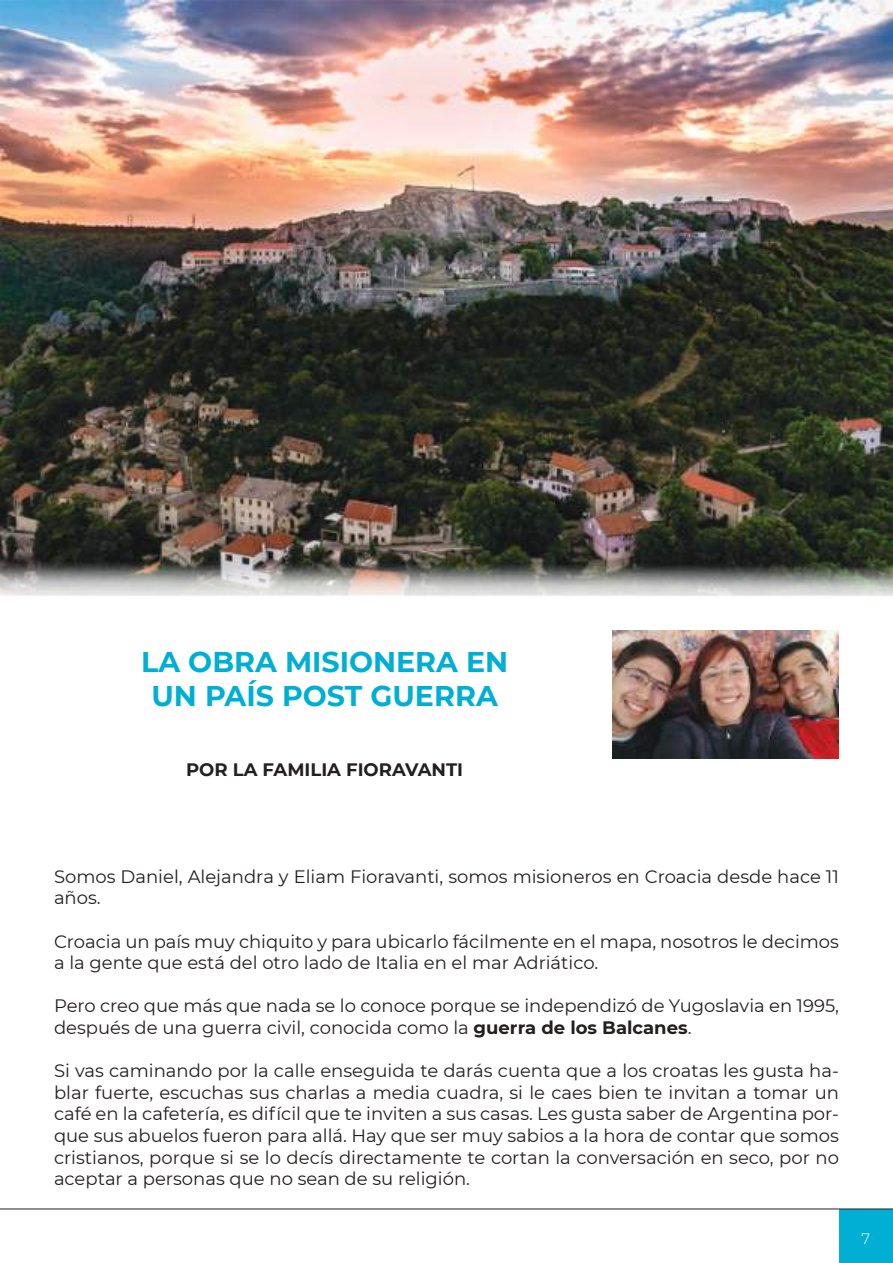
<style>
.page{position:relative;width:893px;height:1263px;background:#fff}
.page>*{position:absolute;margin:0;border:0;box-sizing:border-box;transform-origin:0 0}
.t1{font:700 28.5px/34.2px "Montserrat";color:#01afd4;text-align:center}
.t2{font:18px/21.6px "Montserrat";color:#241f1f}
.t3{font:700 18px "Montserrat";color:#241f1f}
.t4{font:300 15px "Montserrat";color:#fff}
.s1{font-weight:700}
</style>
<div class="page">
<div style="left:839px;top:1209px;width:54px;height:54px;background:#01afd4"></div>
<hr style="left:0;top:1208px;width:893px;height:1px;background:#241f1f">
<img style="left:612px;top:631px;width:227px;height:128px">
<img style="left:0;top:0;width:893px;height:596px">
<h1 class="t1" style="left:141px;top:643px;width:369px">LA OBRA MISIONERA EN<br>UN PAÍS POST GUERRA</h1>
<p class="t3" style="left:186px;top:757px;width:279px">POR LA FAMILIA FIORAVANTI</p>
<p class="t2" style="left:54px;top:865px;width:786px">Somos Daniel, Alejandra y Eliam Fioravanti, somos misioneros en Croacia desde hace 11 años.</p>
<p class="t2" style="left:54px;top:930px;width:786px">Croacia un país muy chiquito y para ubicarlo fácilmente en el mapa, nosotros le decimos a la gente que está del otro lado de Italia en el mar Adriático.</p>
<p class="t2" style="left:54px;top:994px;width:786px">Pero creo que más que nada se lo conoce porque se independizó de Yugoslavia en 1995, después de una guerra civil, conocida como la <span class="s1">guerra de los Balcanes</span>.</p>
<p class="t2" style="left:54px;top:1059px;width:787px;text-align:justify">Si vas caminando por la calle enseguida te darás cuenta que a los croatas les gusta ha&shy;blar fuerte, escuchas sus charlas a media cuadra, si le caes bien te invitan a tomar un café en la cafetería, es difícil que te inviten a sus casas. Les gusta saber de Argentina por&shy;que sus abuelos fueron para allá. Hay que ser muy sabios a la hora de contar que somos cristianos, porque si se lo decís directamente te cortan la conversación en seco, por no aceptar a personas que no sean de su religión.</p>
<p class="t4" style="left:862px;top:1228px;width:10px">7</p>
</div>
